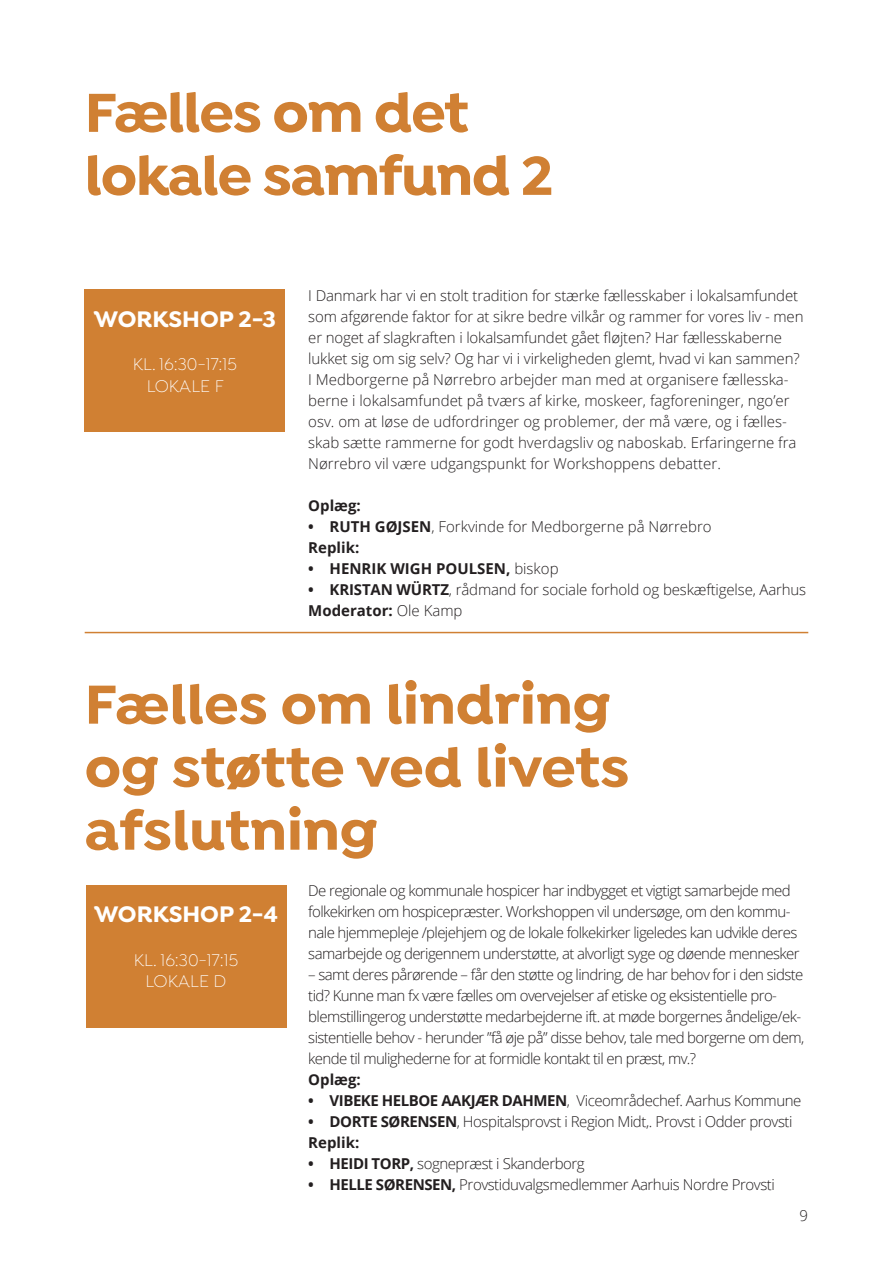
<style>
.page{position:relative;width:893px;height:1263px;background:#fff}
.page>*{position:absolute;margin:0;border:0;box-sizing:border-box;transform-origin:0 0}
.t1{font:700 58.5px/63px "Isidora";letter-spacing:-.005em;color:#d08033}
.t2{font:700 24px "Isidora";color:#fff}
.t3{font:300 18px/21.6px "Isidora";color:#fff;text-align:center}
.t4{font:300 15px/21px "Open Sans";letter-spacing:-.03em;color:#231f20}
.t5{font:300 15px/21px "Open Sans";color:#231f20}
.t6{font:300 15px/21px "Open Sans";letter-spacing:-.01em;color:#231f20}
.t7{font:700 15px "Open Sans";color:#231f20}
.s1{font-weight:700}
.s2{font-weight:300}
</style>
<div class="page">
<div style="left:85px;top:289px;width:200px;height:143px;background:#d08033"></div>
<div style="left:86px;top:884px;width:200px;height:143px;background:#d08033"></div>
<hr style="left:85px;top:632px;width:723px;height:1px;background:#d08033">
<h1 class="t1" style="left:85px;top:83px;width:470px">Fælles om det lokale samfund 2</h1>
<h2 class="t2" style="left:94px;top:304px;width:184px">WORKSHOP 2-3</h2>
<p class="t3" style="left:133px;top:355px;width:106px">KL. 16:30-17:15<br>LOKALE F</p>
<p class="t5" style="left:308px;top:284px;width:497px">I Danmark har vi en stolt tradition for stærke fællesskaber i lokalsamfundet som afgørende faktor for at sikre bedre vilkår og rammer for vores liv - men er noget af slagkraften i lokalsamfundet gået fløjten? Har fællesskaberne lukket sig om sig selv? Og har vi i virkeligheden glemt, hvad vi kan sammen?<br>I Medborgerne på Nørrebro arbejder man med at organisere fællesska&shy;berne i lokalsamfundet på tværs af kirke, moskeer, fagforeninger, ngo’er osv. om at løse de udfordringer og problemer, der må være, og i fælles&shy;skab sætte rammerne for godt hverdagsliv og naboskab. Erfaringerne fra Nørrebro vil være udgangspunkt for Workshoppens debatter.</p>
<p class="t7" style="left:308px;top:495px;width:54px">Oplæg:</p>
<p class="t5" style="left:308px;top:515px;width:405px"><span class="s1">• RUTH GØJSEN</span>, Forkvinde for Medborgerne på Nørrebro<br><span class="s1">Replik:</span></p>
<p class="t7" style="left:308px;top:558px;width:252px">• HENRIK WIGH POULSEN, <span class="s2">biskop</span></p>
<p class="t6" style="left:308px;top:578px;width:499px"><span class="s1">• KRISTAN WÜRTZ</span>, rådmand for sociale forhold og beskæftigelse, Aarhus<br><span class="s1">Moderator:</span> Ole Kamp</p>
<h1 class="t1" style="left:85px;top:675px;width:546px">Fælles om lindring og støtte ved livets afslutning</h1>
<h2 class="t2" style="left:94px;top:900px;width:185px">WORKSHOP 2-4</h2>
<p class="t3" style="left:134px;top:950px;width:106px">KL. 16:30-17:15<br>LOKALE D</p>
<p class="t4" style="left:308px;top:879px;width:493px">De regionale og kommunale hospicer har indbygget et vigtigt samarbejde med folkekirken om hospicepræster. Workshoppen vil undersøge, om den kommu&shy;nale hjemmepleje /plejehjem og de lokale folkekirker ligeledes kan udvikle deres samarbejde og derigennem understøtte, at alvorligt syge og døende mennesker</p>
<p class="t4" style="left:308px;top:963px;width:497px">– samt deres pårørende – får den støtte og lindring, de har behov for i den sidste tid? Kunne man fx være fælles om overvejelser af etiske og eksistentielle pro&shy;blemstillingerog understøtte medarbejderne ift. at møde borgernes åndelige/ek&shy;sistentielle behov - herunder ”få øje på” disse behov, tale med borgerne om dem, kende til mulighederne for at formidle kontakt til en præst, mv.?</p>
<p class="t7" style="left:308px;top:1069px;width:54px">Oplæg:</p>
<p class="t4" style="left:308px;top:1089px;width:495px"><span class="s1">• VIBEKE HELBOE AAKJÆR DAHMEN</span>, Viceområdechef. Aarhus Kommune</p>
<p class="t4" style="left:308px;top:1110px;width:486px"><span class="s1">• DORTE SØRENSEN</span>, Hospitalsprovst i Region Midt,. Provst i Odder provsti<br><span class="s1">Replik:</span></p>
<p class="t4" style="left:308px;top:1152px;width:278px"><span class="s1">• HEIDI TORP,</span> sognepræst i Skanderborg</p>
<p class="t4" style="left:308px;top:1173px;width:468px"><span class="s1">• HELLE SØRENSEN,</span> Provstiduvalgsmedlemmer Aarhuis Nordre Provsti</p>
<p class="t4" style="left:799px;top:1205px;width:10px">9</p>
</div>
